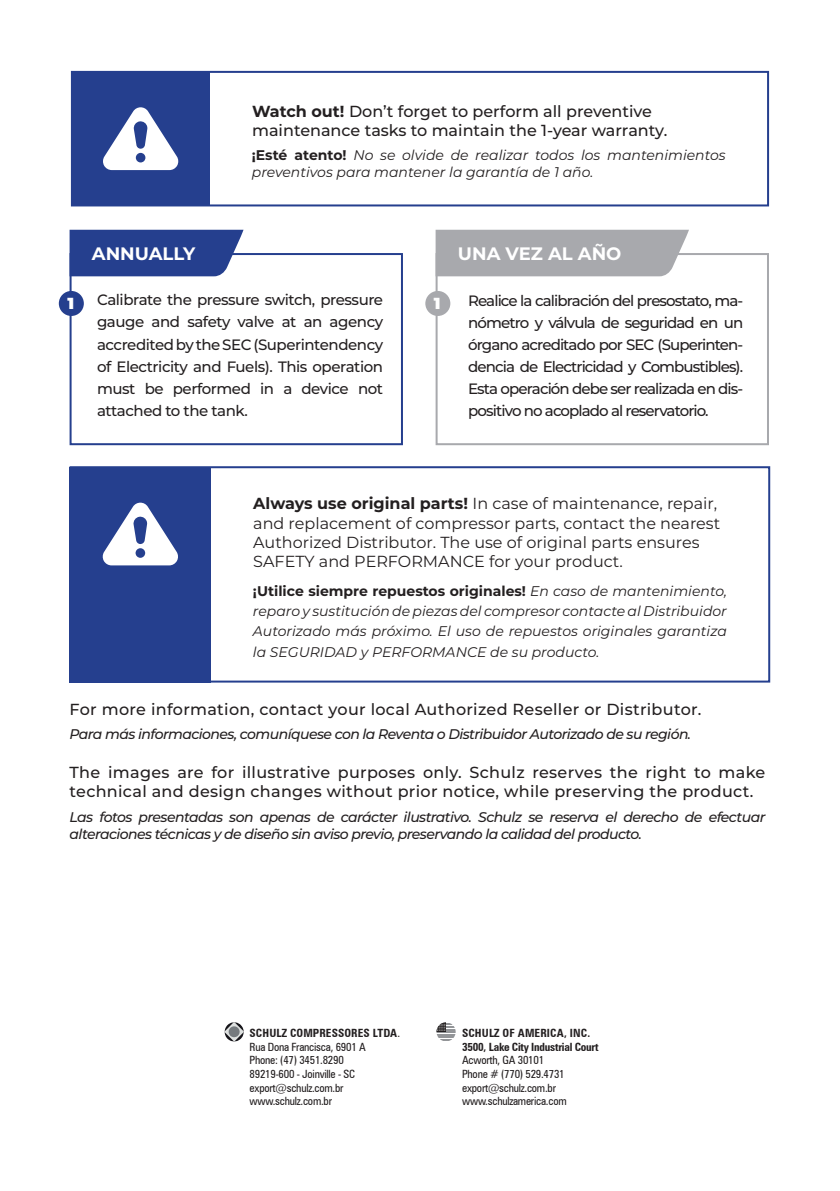
<style>
.page{position:relative;width:840px;height:1191px;background:#fff}
.page>*{position:absolute;margin:0;border:0;box-sizing:border-box;transform-origin:0 0}
.t1{font:700 18px "Montserrat";color:#fff}
.t2{font:500 16px/19.2px "Montserrat";letter-spacing:.02em;color:#231f20}
.t3{font:16px/19.2px "Montserrat";color:#231f20}
.t4{font:500 16px/19.2px "Montserrat";color:#231f20}
.t5{font:900 16px "Montserrat";color:#fff}
.t6{font:500 15px/22px "Montserrat";letter-spacing:-.045em;color:#231f20;text-align:justify}
.t7{font:italic 14px/20px "Montserrat";color:#231f20;text-align:justify}
.t8{font:italic 500 14px/16.8px "Montserrat";letter-spacing:-.04em;color:#231f20}
.t9{font:condensed 11.4px/13.6px "Zurich BT";letter-spacing:-.02em;color:#231f20}
.t10{font:700 condensed 11.4px/13.6px "Zurich BT";letter-spacing:-.02em;color:#231f20}
.s1{font-weight:700}
.s2{font-weight:700;font-style:normal}
</style>
<div class="page">
<svg style="left:436px;top:1023px;width:19px;height:17px"></svg>
<svg style="left:224px;top:1022px;width:20px;height:19px"></svg>
<div style="left:59px;top:291px;width:25px;height:25px;background:#253f8e;border-radius:50%"></div>
<div style="left:425px;top:291px;width:25px;height:25px;background:#a8a9ad;border-radius:50%"></div>
<div style="left:70px;top:253px;width:333px;height:192px;border:2px solid #253f8e"></div>
<div style="left:435px;top:253px;width:333px;height:192px;border:2px solid #a8a9ad"></div>
<div style="left:70px;top:230px;width:173px;height:46px;background:#253f8e"></div>
<div style="left:435px;top:230px;width:253px;height:46px;background:#a8a9ad"></div>
<div style="left:70px;top:466px;width:699px;height:216px;border:2px solid #253f8e"></div>
<div style="left:70px;top:467px;width:141px;height:215px;background:#253f8e"></div>
<svg style="left:102px;top:502px;width:76px;height:63px"></svg>
<div style="left:71px;top:71px;width:697px;height:135px;border:2px solid #253f8e"></div>
<div style="left:72px;top:72px;width:137px;height:133px;background:#253f8e"></div>
<svg style="left:103px;top:107px;width:76px;height:63px"></svg>
<p class="t4" style="left:252px;top:101px;width:416px"><span class="s1">Watch out!</span> Don’t forget to perform all preventive maintenance tasks to maintain the 1-year warranty.</p>
<p class="t7" style="left:252px;top:146px;width:475px;line-height:16.8px"><span class="s2">¡Esté atento!</span> No se olvide de realizar todos los mantenimientos preventivos para mantener la garantía de 1 año.</p>
<p class="t1" style="left:92px;top:240px;width:105px">ANNUALLY</p>
<p class="t1" style="left:457px;top:240px;width:165px">UNA VEZ AL AÑO</p>
<p class="t6" style="left:97px;top:288px;width:287px">Calibrate the pressure switch, pressure gauge and safety valve at an agency accredited by the SEC (Superintendency of Electricity and Fuels). This operation must be performed in a device not attached to the tank.</p>
<p class="t6" style="left:468px;top:288px;width:276px">Realice la calibración del presostato, ma&shy;nómetro y válvula de seguridad en un órgano acreditado por SEC (Superinten&shy;dencia de Electricidad y Combustibles).<br>Esta operación debe ser realizada en dis&shy;positivo no acoplado al reservatorio.</p>
<p class="t5" style="left:67px;top:291px;width:8px">1</p>
<p class="t5" style="left:433px;top:291px;width:8px">1</p>
<p class="t3" style="left:253px;top:493px;width:468px"><span class="s1">Always use original parts!</span> In case of maintenance, repair, and replacement of compressor parts, contact the nearest Authorized Distributor. The use of original parts ensures SAFETY and PERFORMANCE for your product.</p>
<p class="t7" style="left:253px;top:581px;width:475px"><span class="s2">¡Utilice siempre repuestos originales!</span> En caso de mantenimiento, reparo y sustitución de piezas del compresor contacte al Distribuidor Autorizado más próximo. El uso de repuestos originales garantiza la SEGURIDAD y PERFORMANCE de su producto.</p>
<p class="t2" style="left:70px;top:699px;width:633px">For more information, contact your local Authorized Reseller or Distributor.</p>
<p class="t8" style="left:70px;top:725px;width:622px">Para más informaciones, comuníquese con la Reventa o Distribuidor Autorizado de su región.</p>
<p class="t2" style="left:70px;top:762px;width:697px">The images are for illustrative purposes only. Schulz reserves the right to make technical and design changes without prior notice, while preserving the product.</p>
<p class="t8" style="left:70px;top:808px;width:697px">Las fotos presentadas son apenas de carácter ilustrativo. Schulz se reserva el derecho de efectuar alteraciones técnicas y de diseño sin aviso previo, preservando la calidad del producto.</p>
<p class="t9" style="left:249px;top:1026px;width:152px"><span class="s1">SCHULZ COMPRESSORES LTDA</span>.<br>Rua Dona Francisca, 6901 A<br>Phone: (47) 3451.8290<br>89219-600 - Joinville - SC export@schulz.com.br www.schulz.com.br</p>
<p class="t10" style="left:462px;top:1026px;width:138px">SCHULZ OF AMERICA, INC.<br>3500, Lake City Industrial Court</p>
<p class="t9" style="left:462px;top:1053px;width:106px">Acworth, GA 30101<br>Phone # (770) 529.4731 export@schulz.com.br www.schulzamerica.com</p>
</div>
